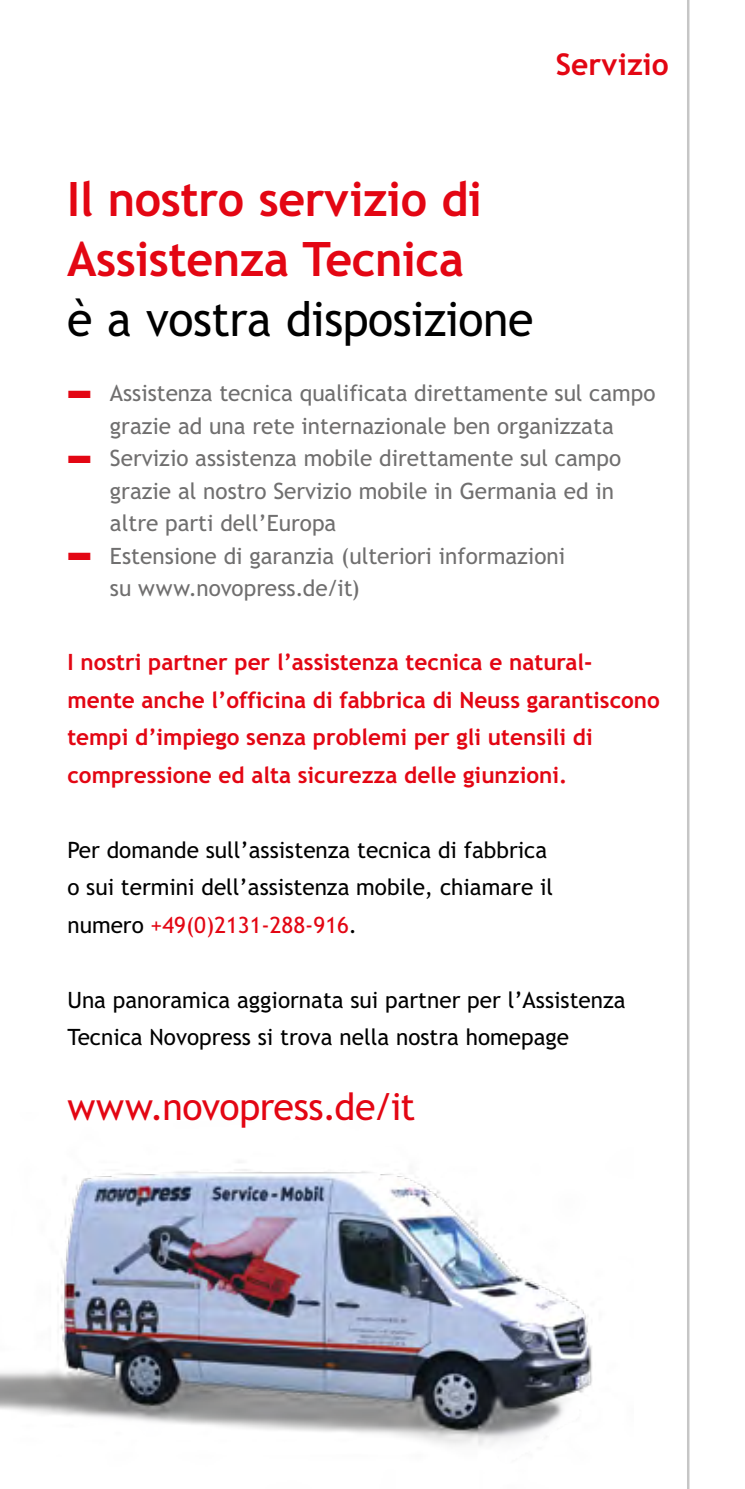
<style>
.page{position:relative;width:745px;height:1489px;background:#fff}
.page>*{position:absolute;margin:0;border:0;box-sizing:border-box;transform-origin:0 0}
.Gerätename{font:700 47.5px/60px "Trebuchet";letter-spacing:-.01em;color:#e30613}
.Line_Basic_Comfort{font:47.5px "Trebuchet";letter-spacing:-.01em;color:#000}
.Text_NP{font:37.5px "Trebuchet";letter-spacing:-.01em;color:#e30613}
.t1{font:700 30px "Trebuchet";color:#e30613}
.t2{font:22.5px/32.5px "Trebuchet";color:#706f6f}
.Text_NP-2{font:22.5px/37.5px "Trebuchet";color:#000}
.Header_Kasten{font:700 22.5px/37.5px "Trebuchet";color:#e30613}
.s1{color:#e30613}
</style>
<div class="page">
<img style="left:0;top:1169px;width:592px;height:277px">
<hr style="left:686px;top:0;width:3px;height:1488px;background:#c6c6c6">
<p class="t1" style="left:555px;top:47px;width:114px">Servizio</p>
<p class="Gerätename" style="left:67px;top:168px;width:416px">Il nostro servizio di<br>Assistenza Tecnica</p>
<p class="Line_Basic_Comfort" style="left:67px;top:291px;width:467px">è a vostra disposizione</p>
<p class="t2" style="left:67px;top:377px;width:589px;text-align:center"><sup>■</sup> Assistenza tecnica qualificata direttamente sul campo grazie ad una rete internazionale ben organizzata</p>
<p class="t2" style="left:110px;top:442px;width:512px;text-indent:-43px"><sup>■</sup> Servizio assistenza mobile direttamente sul campo grazie al nostro Servizio mobile in Germania ed in altre parti dell’Europa</p>
<p class="t2" style="left:110px;top:539px;width:456px;text-indent:-43px"><sup>■</sup> Estensione di garanzia (ulteriori informazioni su www.novopress.de/it)</p>
<p class="Header_Kasten" style="left:67px;top:643px;width:593px">I nostri partner per l’assistenza tecnica e natural&shy;mente anche l’officina di fabbrica di Neuss garantiscono tempi d’impiego senza problemi per gli utensili di compressione ed alta sicurezza delle giunzioni.</p>
<p class="Text_NP-2" style="left:67px;top:830px;width:487px">Per domande sull’assistenza tecnica di fabbrica o sui termini dell’assistenza mobile, chiamare il numero <span class="s1">+49(0)2131-288-916</span>.</p>
<p class="Text_NP-2" style="left:67px;top:980px;width:559px">Una panoramica aggiornata sui partner per l’Assistenza<br>Tecnica Novopress si trova nella nostra homepage</p>
<p class="Text_NP" style="left:67px;top:1084px;width:349px">www.novopress.de/it</p>
</div>
